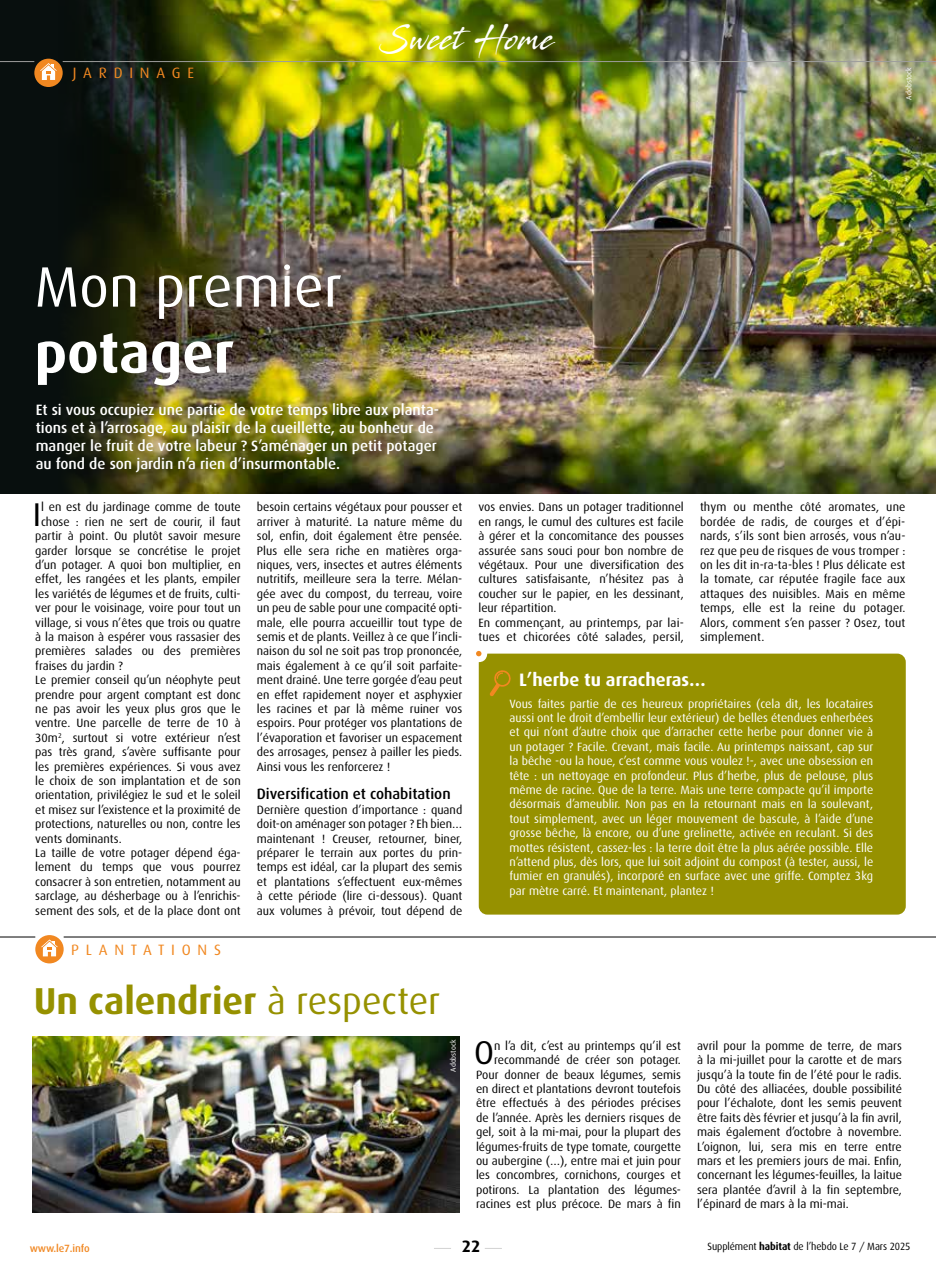
<style>
.page{position:relative;width:936px;height:1276px;background:#fff}
.page>*{position:absolute;margin:0;border:0;box-sizing:border-box;transform-origin:0 0}
.t1{font:57px "Dax";color:#fff}
.t2{font:700 57px "Dax";color:#fff}
.t3{font:700 37.5px "Dax";color:#969100}
.t4{font:33px "Dax";color:#000}
.t5{font:32.1px "Stingray";letter-spacing:.04em;color:#fff;scale:.74 1}
.t6{font:700 18px "Dax";color:#fff}
.t7{font:700 16.5px "Dax";color:#000}
.t8{font:500 15px/18px "Dax";color:#fff}
.t9{font:500 15px "Dax";color:#000}
.t10{font:15px "Dax";letter-spacing:.45em;color:#f18821}
.t11{font:12px/14.4px "Dax";color:#000;text-align:justify}
.t12{font:12px/14.4px "Dax";color:#fff;text-align:justify}
.t13{font:10.5px "Dax";letter-spacing:-.01em;color:#000;scale:.95 1}
.t14{font:500 10.5px "Dax";letter-spacing:-.01em;color:#f18823}
.t15{font:7.5px "Dax";color:#fff}
.s1{font-weight:400}
.s2{font-weight:700}
</style>
<div class="page">
<svg style="left:434px;top:1248px;width:17px;height:1px"></svg>
<svg style="left:485px;top:1248px;width:17px;height:1px"></svg>
<div style="left:0;top:0;width:935px;height:493px;background:#080f0e"></div>
<img style="left:58px;top:0;width:877px;height:493px">
<hr style="left:64px;top:936px;width:871px;height:1px;background:#000">
<hr style="left:0;top:936px;width:35px;height:1px;background:#000">
<svg style="left:35px;top:935px;width:29px;height:28px"></svg>
<svg style="left:38px;top:939px;width:23px;height:17px"></svg>
<img style="left:33px;top:1036px;width:427px;height:176px">
<hr style="left:0;top:61px;width:34px;height:1px;background:#9d9d9c">
<hr style="left:63px;top:61px;width:872px;height:1px;background:#9d9d9c">
<div style="left:34px;top:59px;width:29px;height:28px;background:#f18821;border-radius:50%"></div>
<svg style="left:37px;top:63px;width:23px;height:17px"></svg>
<div style="left:478px;top:653px;width:427px;height:261px;background:#969100;border-radius:9px"></div>
<svg style="left:476px;top:651px;width:5px;height:5px"></svg>
<svg style="left:489px;top:670px;width:22px;height:26px"></svg>
<p class="t10" style="left:73px;top:65px;width:123px">JARDINAGE</p>
<h3 class="t5" style="left:379px;top:17px;width:238px">Sweet Home</h3>
<h1 class="t1" style="left:35px;top:255px;width:309px">Mon premier</h1>
<h1 class="t2" style="left:35px;top:320px;width:201px">potager</h1>
<p class="t8" style="left:36px;top:401px;width:405px">Et si vous occupiez une partie de votre temps libre aux planta&shy;tions et à l’arrosage, au plaisir de la cueillette, au bonheur de manger le fruit de votre labeur ? S’aménager un petit potager au fond de son jardin n’a rien d’insurmontable.</p>
<p class="t15" style="left:904px;top:100px;width:34px;rotate:-90deg">Adobstock</p>
<h3 class="t4" style="left:33px;top:496px;width:10px">I</h3>
<p class="t11" style="left:41px;top:500px;width:201px">l en est du jardinage comme de toute</p>
<p class="t11" style="left:41px;top:514px;width:201px">chose : rien ne sert de courir, il faut</p>
<p class="t11" style="left:35px;top:529px;width:207px">partir à point. Ou plutôt savoir mesure</p>
<p class="t11" style="left:35px;top:543px;width:207px">garder lorsque se concrétise le projet</p>
<p class="t11" style="left:35px;top:558px;width:207px">d’un potager. A quoi bon multiplier, en</p>
<p class="t11" style="left:35px;top:572px;width:207px">effet, les rangées et les plants, empiler</p>
<p class="t11" style="left:35px;top:586px;width:207px">les variétés de légumes et de fruits, culti-</p>
<p class="t11" style="left:35px;top:601px;width:207px">ver pour le voisinage, voire pour tout un</p>
<p class="t11" style="left:35px;top:615px;width:207px">village, si vous n’êtes que trois ou quatre</p>
<p class="t11" style="left:35px;top:630px;width:207px">à la maison à espérer vous rassasier des</p>
<p class="t11" style="left:35px;top:644px;width:207px">premières salades ou des premières</p>
<p class="t11" style="left:35px;top:658px;width:89px">fraises du jardin ?</p>
<p class="t11" style="left:35px;top:673px;width:207px">Le premier conseil qu’un néophyte peut</p>
<p class="t11" style="left:35px;top:687px;width:207px">prendre pour argent comptant est donc</p>
<p class="t11" style="left:35px;top:702px;width:207px">ne pas avoir les yeux plus gros que le</p>
<p class="t11" style="left:35px;top:716px;width:207px">ventre. Une parcelle de terre de 10 à</p>
<p class="t11" style="left:35px;top:730px;width:207px">30m<sup>2</sup>, surtout si votre extérieur n’est</p>
<p class="t11" style="left:35px;top:745px;width:207px">pas très grand, s’avère suffisante pour</p>
<p class="t11" style="left:35px;top:759px;width:207px">les premières expériences. Si vous avez</p>
<p class="t11" style="left:35px;top:774px;width:207px">le choix de son implantation et de son</p>
<p class="t11" style="left:35px;top:788px;width:207px">orientation, privilégiez le sud et le soleil</p>
<p class="t11" style="left:35px;top:802px;width:207px">et misez sur l’existence et la proximité de</p>
<p class="t11" style="left:35px;top:817px;width:207px">protections, naturelles ou non, contre les</p>
<p class="t11" style="left:35px;top:831px;width:88px">vents dominants.</p>
<p class="t11" style="left:35px;top:846px;width:207px">La taille de votre potager dépend éga-</p>
<p class="t11" style="left:35px;top:860px;width:207px">lement du temps que vous pourrez</p>
<p class="t11" style="left:35px;top:874px;width:207px">consacrer à son entretien, notamment au</p>
<p class="t11" style="left:35px;top:889px;width:207px">sarclage, au désherbage ou à l’enrichis-</p>
<p class="t11" style="left:35px;top:903px;width:207px">sement des sols, et de la place dont ont</p>
<p class="t10" style="left:71px;top:942px;width:151px">PLANTATIONS</p>
<p class="t11" style="left:257px;top:500px;width:207px">besoin certains végétaux pour pousser et arriver à maturité. La nature même du sol, enfin, doit également être pensée.<br>Plus elle sera riche en matières orga&shy;niques, vers, insectes et autres éléments nutritifs, meilleure sera la terre. Mélan&shy;gée avec du compost, du terreau, voire un peu de sable pour une compacité opti&shy;male, elle pourra accueillir tout type de semis et de plants. Veillez à ce que l’incli&shy;naison du sol ne soit pas trop prononcée, mais également à ce qu’il soit parfaite&shy;ment drainé. Une terre gorgée d’eau peut en effet rapidement noyer et asphyxier les racines et par là même ruiner vos espoirs. Pour protéger vos plantations de l’évaporation et favoriser un espacement des arrosages, pensez à pailler les pieds.<br>Ainsi vous les renforcerez !</p>
<p class="t9" style="left:257px;top:786px;width:195px">Diversification et cohabitation</p>
<p class="t11" style="left:257px;top:802px;width:207px">Dernière question d’importance : quand doit-on aménager son potager ? Eh bien… maintenant ! Creuser, retourner, biner, préparer le terrain aux portes du prin&shy;temps est idéal, car la plupart des semis et plantations s’effectuent eux-mêmes à cette période (lire ci-dessous). Quant aux volumes à prévoir, tout dépend de</p>
<h2 class="t3" style="left:34px;top:979px;width:408px">Un calendrier <span class="s1">à respecter</span></h2>
<p class="t15" style="left:449px;top:1071px;width:34px;rotate:-90deg">Adobstock</p>
<p class="t11" style="left:478px;top:500px;width:207px;text-align:left">vos envies. Dans un potager traditionnel en rangs, le cumul des cultures est facile à gérer et la concomitance des pousses assurée sans souci pour bon nombre de végétaux. Pour une diversification des cultures satisfaisante, n’hésitez pas à coucher sur le papier, en les dessinant, leur répartition.<br>En commençant, au printemps, par lai&shy;tues et chicorées côté salades, persil,</p>
<p class="t11" style="left:700px;top:500px;width:207px">thym ou menthe côté aromates, une bordée de radis, de courges et d’épi&shy;nards, s’ils sont bien arrosés, vous n’au&shy;rez que peu de risques de vous tromper : on les dit in-ra-ta-bles ! Plus délicate est la tomate, car réputée fragile face aux attaques des nuisibles. Mais en même temps, elle est la reine du potager.<br>Alors, comment s’en passer ? Osez, tout simplement.</p>
<h3 class="t6" style="left:519px;top:669px;width:188px">L’herbe tu arracheras…</h3>
<p class="t12" style="left:509px;top:696px;width:365px">Vous faites partie de ces heureux propriétaires (cela dit, les locataires aussi ont le droit d’embellir leur extérieur) de belles étendues enherbées et qui n’ont d’autre choix que d’arracher cette herbe pour donner vie à un potager ? Facile. Crevant, mais facile. Au printemps naissant, cap sur la bêche -ou la houe, c’est comme vous voulez !-, avec une obsession en tête : un nettoyage en profondeur. Plus d’herbe, plus de pelouse, plus même de racine. Que de la terre. Mais une terre compacte qu’il importe désormais d’ameublir. Non pas en la retournant mais en la soulevant, tout simplement, avec un léger mouvement de bascule, à l’aide d’une grosse bêche, là encore, ou d’une grelinette, activée en reculant. Si des mottes résistent, cassez-les : la terre doit être la plus aérée possible. Elle n’attend plus, dès lors, que lui soit adjoint du compost (à tester, aussi, le fumier en granulés), incorporé en surface avec une griffe. Comptez 3kg par mètre carré. Et maintenant, plantez !</p>
<p class="t11" style="left:476px;top:1038px;width:206px;text-align:right">n l’a dit, c’est au printemps qu’il est recommandé de créer son potager.<br>Pour donner de beaux légumes, semis en direct et plantations devront toutefois être effectués à des périodes précises de l’année. Après les derniers risques de gel, soit à la mi-mai, pour la plupart des légumes-fruits de type tomate, courgette ou aubergine (…), entre mai et juin pour les concombres, cornichons, courges et potirons. La plantation des légumes&shy;racines est plus précoce. De mars à fin</p>
<p class="t11" style="left:697px;top:1038px;width:206px">avril pour la pomme de terre, de mars à la mi-juillet pour la carotte et de mars jusqu’à la toute fin de l’été pour le radis.<br>Du côté des alliacées, double possibilité pour l’échalote, dont les semis peuvent être faits dès février et jusqu’à la fin avril, mais également d’octobre à novembre.<br>L’oignon, lui, sera mis en terre entre mars et les premiers jours de mai. Enfin, concernant les légumes-feuilles, la laitue sera plantée d’avril à la fin septembre, l’épinard de mars à la mi-mai.</p>
<h3 class="t4" style="left:474px;top:1034px;width:21px">O</h3>
<p class="t14" style="left:30px;top:1242px;width:62px">www.le7.info</p>
<h3 class="t7" style="left:462px;top:1237px;width:20px">22</h3>
<p class="t13" style="left:707px;top:1240px;width:215px">Supplément <span class="s2">habitat</span> de l’hebdo Le 7 / Mars 2025</p>
</div>
